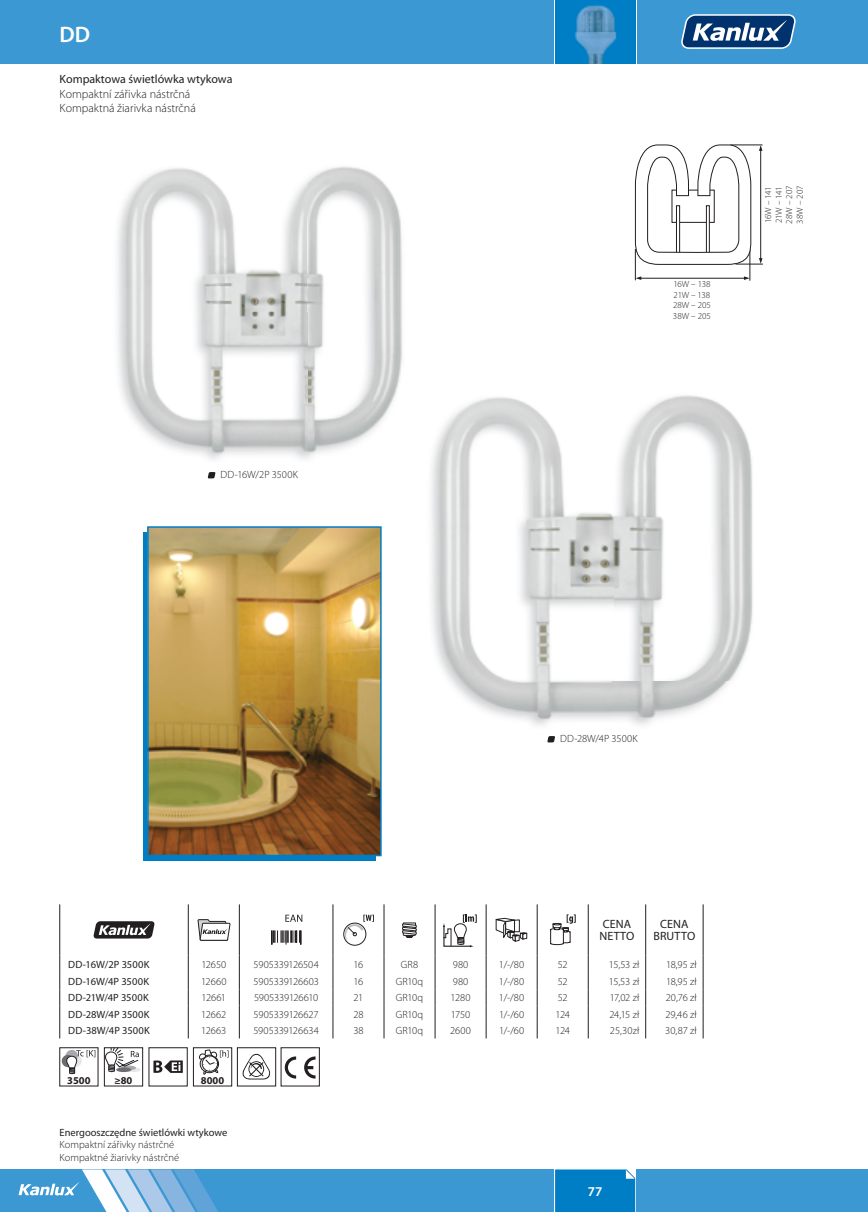
<style>
.page{position:relative;width:868px;height:1212px;background:#fff}
.page>*{position:absolute;margin:0;border:0;box-sizing:border-box;transform-origin:0 0}
.t1{font:600 22.5px "Myriad Pro";color:#fff}
.t2{font:600 13.5px "Myriad Pro";color:#fff}
.t3{font:300 12px/14.4px "Myriad Pro";color:#231f20}
.t4{font:12px/12px "Myriad Pro";color:#231f20}
.t5{font:300 10.5px/12.6px "Myriad Pro";color:#231f20}
.t6{font:10.5px "Myriad Pro";color:#231f20}
.t7{font:700 10.5px "Myriad Pro";color:#231f20}
.t8{font:300 9px/10.5px "Myriad Pro";color:#231f20;text-align:justify}
</style>
<div class="page">
<div style="left:0;top:1169px;width:553px;height:43px;background:#3b98d3"></div>
<div style="left:637px;top:1169px;width:230px;height:43px;background:#3b98d3"></div>
<svg style="left:19px;top:1169px;width:199px;height:43px"></svg>
<div style="left:555px;top:1169px;width:80px;height:43px;background:#007ec5"></div>
<div style="left:0;top:0;width:553px;height:64px;background:#3b98d3"></div>
<div style="left:637px;top:0;width:230px;height:64px;background:#3b98d3"></div>
<div style="left:555px;top:0;width:80px;height:64px;background:#007ec5"></div>
<img style="left:575px;top:5px;width:42px;height:59px">
<svg style="left:681px;top:14px;width:114px;height:35px;background:#4d739d"></svg>
<div style="left:143px;top:532px;width:232px;height:329px;background:#007ec5"></div>
<img style="left:150px;top:529px;width:228px;height:324px">
<div style="left:147px;top:526px;width:234px;height:330px;border:2px solid #007ec5"></div>
<img style="left:431px;top:435px;width:285px;height:291px">
<img style="left:440px;top:395px;width:306px;height:40px">
<img style="left:716px;top:435px;width:37px;height:260px">
<img style="left:117px;top:166px;width:285px;height:293px">
<hr style="left:640px;top:278px;width:105px;height:1px;background:#231f20">
<svg style="left:743px;top:276px;width:6px;height:4px"></svg>
<svg style="left:636px;top:276px;width:5px;height:4px"></svg>
<hr style="left:635px;top:249px;width:1px;height:31px;background:#231f20">
<hr style="left:749px;top:249px;width:1px;height:32px;background:#231f20">
<svg style="left:634px;top:144px;width:128px;height:121px"></svg>
<div style="left:125px;top:1067px;width:16px;height:5px;background:#e6e7e9;border-radius:50%"></div>
<svg style="left:106px;top:1049px;width:33px;height:23px"></svg>
<div style="left:104px;top:1047px;width:39px;height:39px;border:1px solid #231f20"></div>
<svg style="left:199px;top:1050px;width:29px;height:25px"></svg>
<div style="left:193px;top:1047px;width:39px;height:39px;border:1px solid #231f20"></div>
<svg style="left:242px;top:1054px;width:28px;height:26px"></svg>
<div style="left:237px;top:1047px;width:39px;height:39px;border:1px solid #231f20"></div>
<svg style="left:285px;top:1056px;width:11px;height:22px"></svg>
<svg style="left:304px;top:1056px;width:11px;height:22px"></svg>
<svg style="left:153px;top:1060px;width:30px;height:13px"></svg>
<div style="left:62px;top:1055px;width:12px;height:12px;background:#6c6d70;border-radius:50%"></div>
<svg style="left:66px;top:1050px;width:29px;height:24px"></svg>
<svg style="left:188px;top:955px;width:1px;height:83px"></svg>
<svg style="left:239px;top:955px;width:1px;height:83px"></svg>
<svg style="left:332px;top:955px;width:1px;height:83px"></svg>
<hr style="left:59px;top:904px;width:1px;height:51px;background:#231f20">
<hr style="left:188px;top:904px;width:1px;height:51px;background:#231f20">
<hr style="left:239px;top:904px;width:1px;height:51px;background:#231f20">
<hr style="left:332px;top:904px;width:1px;height:51px;background:#231f20">
<hr style="left:384px;top:904px;width:1px;height:51px;background:#231f20">
<hr style="left:435px;top:904px;width:1px;height:51px;background:#231f20">
<hr style="left:486px;top:904px;width:1px;height:51px;background:#231f20">
<hr style="left:537px;top:904px;width:1px;height:51px;background:#231f20">
<hr style="left:588px;top:904px;width:1px;height:51px;background:#231f20">
<hr style="left:645px;top:904px;width:1px;height:51px;background:#231f20">
<hr style="left:702px;top:904px;width:1px;height:51px;background:#231f20">
<svg style="left:59px;top:955px;width:1px;height:83px"></svg>
<svg style="left:384px;top:955px;width:1px;height:83px"></svg>
<svg style="left:435px;top:955px;width:268px;height:83px"></svg>
<svg style="left:93px;top:921px;width:62px;height:18px"></svg>
<svg style="left:198px;top:919px;width:32px;height:22px"></svg>
<svg style="left:285px;top:915px;width:17px;height:7px"></svg>
<svg style="left:271px;top:930px;width:31px;height:14px"></svg>
<div style="left:343px;top:923px;width:23px;height:22px;border:1px solid #231f20;border-radius:50%"></div>
<svg style="left:345px;top:915px;width:29px;height:26px"></svg>
<svg style="left:402px;top:923px;width:14px;height:15px"></svg>
<svg style="left:443px;top:914px;width:33px;height:33px"></svg>
<svg style="left:495px;top:918px;width:32px;height:24px"></svg>
<svg style="left:550px;top:914px;width:25px;height:31px"></svg>
<svg style="left:547px;top:736px;width:8px;height:6px"></svg>
<svg style="left:208px;top:472px;width:7px;height:6px"></svg>
<h1 class="t1" style="left:60px;top:20px;width:32px">DD</h1>
<p class="t4" style="left:60px;top:73px;width:174px">Kompaktowa świetlówka wtykowa</p>
<p class="t3" style="left:60px;top:86px;width:138px">Kompaktní zářivka nástrčná<br>Kompaktná žiarivka nástrčná</p>
<p class="t5" style="left:220px;top:468px;width:79px">DD-16W/2P 3500K</p>
<p class="t8" style="left:673px;top:279px;width:39px">16W – 138<br>21W – 138<br>28W – 205<br>38W – 205</p>
<p class="t8" style="left:762px;top:224px;width:39px;rotate:-90deg">16W – 141<br>21W – 141<br>28W – 207<br>38W – 207</p>
<p class="t5" style="left:560px;top:732px;width:79px">DD-28W/4P 3500K</p>
<p class="t4" style="left:599px;top:918px;width:36px">CENA<br>NETTO</p>
<p class="t4" style="left:653px;top:918px;width:43px;text-align:center">CENA<br>BRUTTO</p>
<p class="t6" style="left:68px;top:958px;width:83px">DD-16W/2P 3500K</p>
<p class="t5" style="left:201px;top:958px;width:26px">12650</p>
<p class="t5" style="left:253px;top:958px;width:67px">5905339126504</p>
<p class="t5" style="left:353px;top:958px;width:11px">16</p>
<p class="t5" style="left:401px;top:958px;width:19px">GR8</p>
<p class="t5" style="left:452px;top:958px;width:17px">980</p>
<p class="t5" style="left:499px;top:958px;width:27px">1/-/80</p>
<p class="t5" style="left:557px;top:958px;width:12px">52</p>
<p class="t5" style="left:608px;top:958px;width:32px">15,53 zł</p>
<p class="t5" style="left:666px;top:958px;width:32px">18,95 zł</p>
<p class="t6" style="left:68px;top:975px;width:82px">DD-16W/4P 3500K</p>
<p class="t5" style="left:201px;top:975px;width:27px">12660</p>
<p class="t5" style="left:253px;top:975px;width:67px">5905339126603</p>
<p class="t5" style="left:353px;top:975px;width:11px">16</p>
<p class="t5" style="left:396px;top:975px;width:29px">GR10q</p>
<p class="t5" style="left:452px;top:975px;width:17px">980</p>
<p class="t5" style="left:499px;top:975px;width:27px">1/-/80</p>
<p class="t5" style="left:557px;top:975px;width:12px">52</p>
<p class="t5" style="left:608px;top:975px;width:32px">15,53 zł</p>
<p class="t5" style="left:666px;top:975px;width:32px">18,95 zł</p>
<p class="t6" style="left:68px;top:991px;width:82px">DD-21W/4P 3500K</p>
<p class="t5" style="left:201px;top:991px;width:26px">12661</p>
<p class="t5" style="left:254px;top:991px;width:66px">5905339126610</p>
<p class="t5" style="left:353px;top:991px;width:11px">21</p>
<p class="t5" style="left:396px;top:991px;width:29px">GR10q</p>
<p class="t5" style="left:450px;top:991px;width:21px">1280</p>
<p class="t5" style="left:499px;top:991px;width:27px">1/-/80</p>
<p class="t5" style="left:557px;top:991px;width:12px">52</p>
<p class="t5" style="left:609px;top:991px;width:31px">17,02 zł</p>
<p class="t5" style="left:665px;top:991px;width:32px">20,76 zł</p>
<p class="t6" style="left:68px;top:1008px;width:83px">DD-28W/4P 3500K</p>
<p class="t5" style="left:201px;top:1008px;width:27px">12662</p>
<p class="t5" style="left:253px;top:1008px;width:66px">5905339126627</p>
<p class="t5" style="left:353px;top:1008px;width:12px">28</p>
<p class="t5" style="left:396px;top:1008px;width:29px">GR10q</p>
<p class="t5" style="left:451px;top:1008px;width:21px">1750</p>
<p class="t5" style="left:499px;top:1008px;width:27px">1/-/60</p>
<p class="t5" style="left:555px;top:1008px;width:16px">124</p>
<p class="t5" style="left:609px;top:1008px;width:31px">24,15 zł</p>
<p class="t5" style="left:665px;top:1008px;width:33px">29,46 zł</p>
<p class="t6" style="left:68px;top:1024px;width:83px">DD-38W/4P 3500K</p>
<p class="t5" style="left:201px;top:1024px;width:27px">12663</p>
<p class="t5" style="left:253px;top:1024px;width:67px">5905339126634</p>
<p class="t5" style="left:353px;top:1024px;width:12px">38</p>
<p class="t5" style="left:396px;top:1024px;width:29px">GR10q</p>
<p class="t5" style="left:450px;top:1024px;width:22px">2600</p>
<p class="t5" style="left:499px;top:1024px;width:27px">1/-/60</p>
<p class="t5" style="left:555px;top:1024px;width:16px">124</p>
<p class="t5" style="left:610px;top:1024px;width:31px">25,30zł</p>
<p class="t5" style="left:665px;top:1024px;width:33px">30,87 zł</p>
<p class="t7" style="left:67px;top:1073px;width:25px">3500</p>
<p class="t7" style="left:114px;top:1073px;width:19px">≥80</p>
<p class="t7" style="left:201px;top:1073px;width:25px">8000</p>
<p class="t6" style="left:60px;top:1125px;width:169px">Energooszczędne świetlówki wtykowe</p>
<p class="t5" style="left:60px;top:1138px;width:121px">Kompaktní zářivky nástrčné<br>Kompaktné žiarivky nástrčné</p>
<p class="t2" style="left:587px;top:1183px;width:16px">77</p>
</div>
